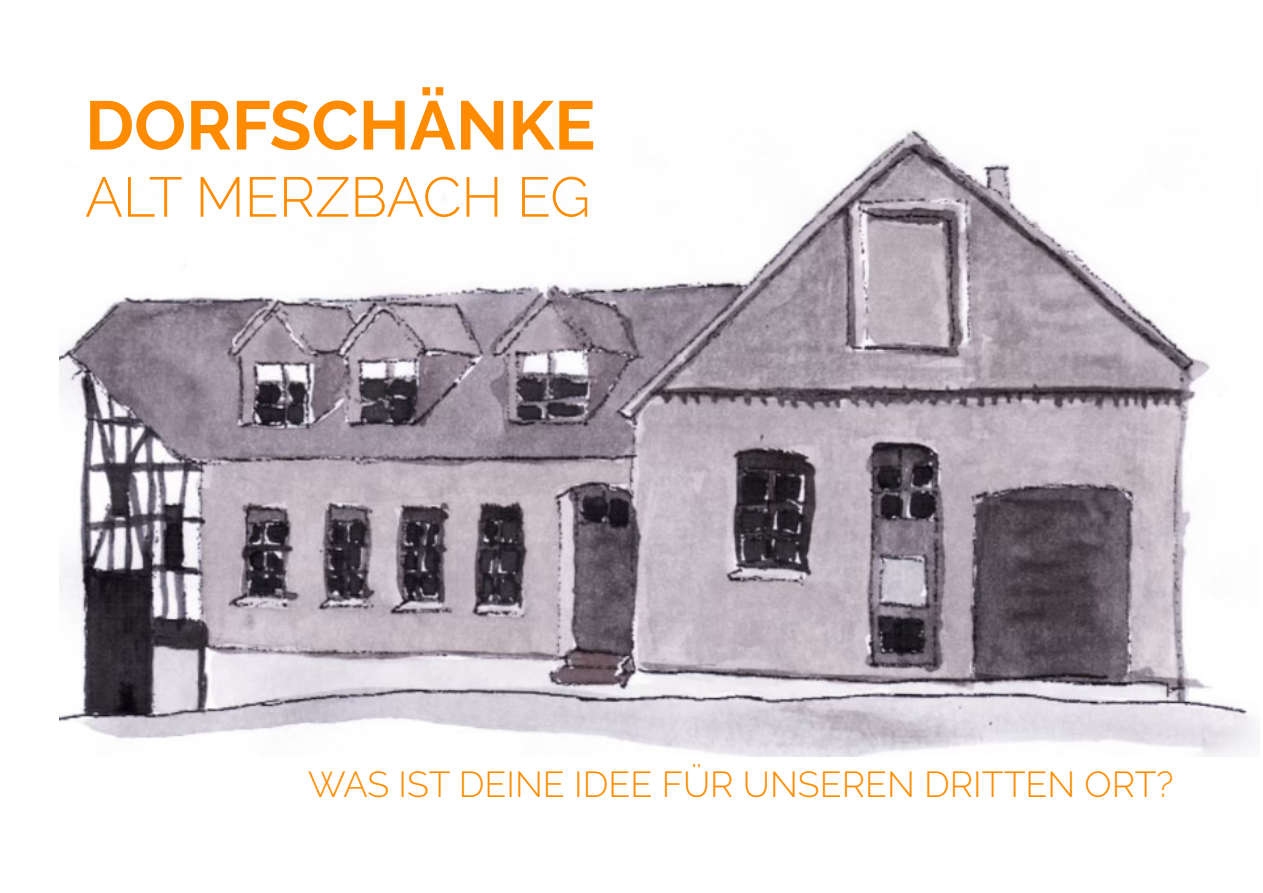
<style>
.page{position:relative;width:1263px;height:893px;background:#fff}
.page>*{position:absolute;margin:0;border:0;box-sizing:border-box;transform-origin:0 0}
.t1{font:700 68.7px "Raleway";color:#ff8c00}
.t2{font:300 55.95px "Raleway";color:#ff8c00}
.t3{font:300 36px "Raleway";color:#ff8c00}
</style>
<div class="page">
<img style="left:59px;top:129px;width:1198px;height:628px">
<p class="t1" style="left:85px;top:86px;width:512px">DORFSCHÄNKE</p>
<p class="t2" style="left:85px;top:164px;width:507px">ALT MERZBACH EG</p>
<p class="t3" style="left:308px;top:763px;width:867px">WAS IST DEINE IDEE FÜR UNSEREN DRITTEN ORT?</p>
</div>
